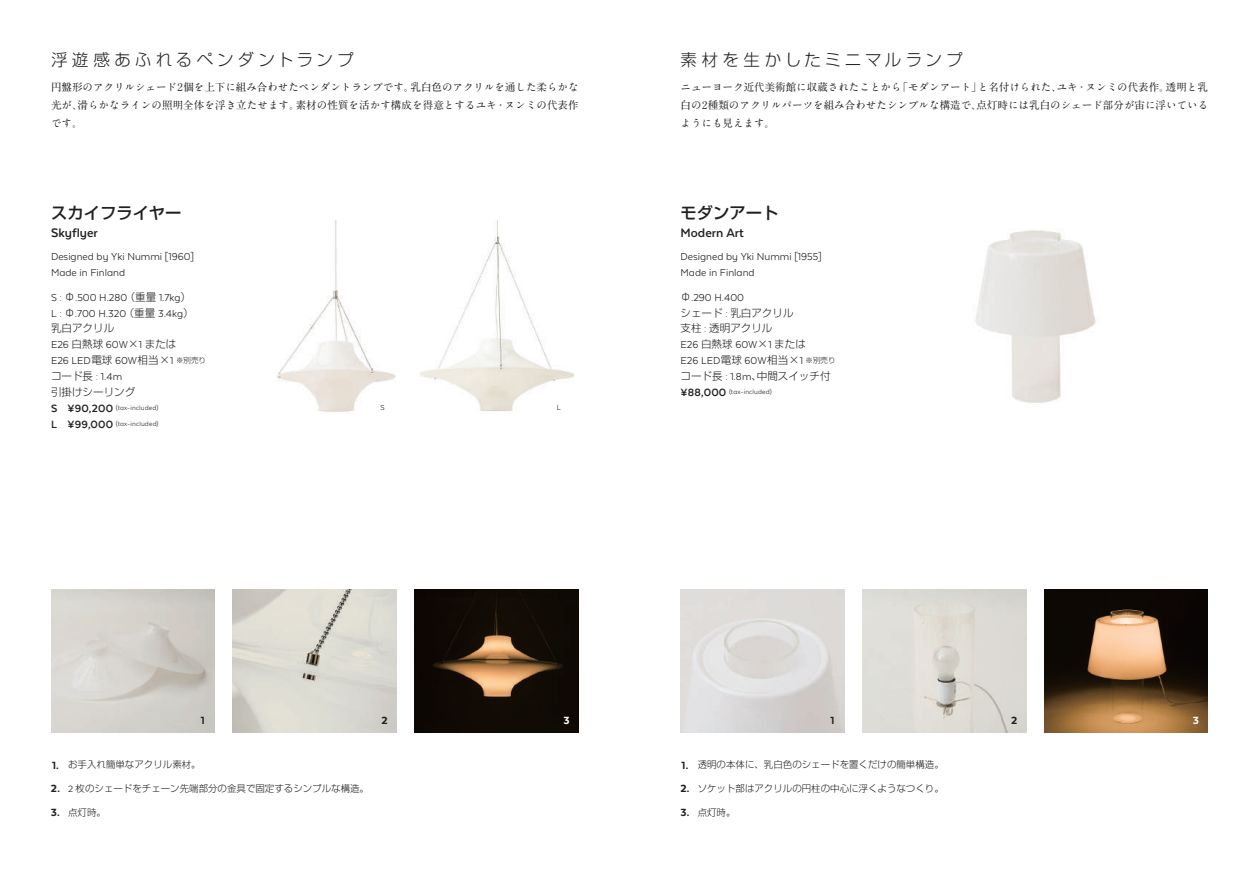
<style>
.page{position:relative;width:1259px;height:893px;background:#fff}
.page>*{position:absolute;margin:0;border:0;box-sizing:border-box;transform-origin:0 0}
.t1{font:300 16.5px "Shin Go Pro";letter-spacing:.24em;color:#231f20}
.t2{font:500 16.35px "Shin Go Pro";color:#231f20}
.t3{font:700 14.25px "Texta Alt";color:#231f20}
.t4{font:800 12px/23.5px "Texta Alt";color:#231f20;text-align:justify}
.t5{font:800 12px "Texta Alt";color:#fff}
.t6{font:11.55px/15.8px "Texta Alt";color:#231f20}
.t7{font:700 10.5px/18px "A1 Mincho Std";letter-spacing:.005em;color:#231f20;text-align:justify}
.t8{font:300 10.5px/15.8px "Shin Go Pro";color:#231f20}
.t9{font:300 9.45px "Shin Go Pro";color:#231f20}
.t10{font:8.25px "Texta Alt";color:#231f20}
.t11{font:7.5px/15.8px "Texta Alt";letter-spacing:.02em;color:#231f20}
.s1{font-family:"Shin Go Pro";font-weight:300;font-size:10.5px}
.s2{font-family:"Shin Go Pro";font-weight:300;font-size:7.5px}
.s3{font-weight:700;font-size:12.15px}
.s4{font-family:"Texta Alt";font-weight:400;font-size:11.55px}
.s5{font-family:"Texta Alt";font-weight:400;font-size:10.35px}
</style>
<div class="page">
<img style="left:233px;top:590px;width:164px;height:142px">
<img style="left:415px;top:590px;width:163px;height:142px">
<img style="left:420px;top:221px;width:155px;height:191px">
<img style="left:277px;top:221px;width:119px;height:191px">
<img style="left:680px;top:590px;width:164px;height:142px">
<img style="left:862px;top:590px;width:164px;height:142px">
<img style="left:1044px;top:590px;width:164px;height:142px">
<img style="left:975px;top:230px;width:121px;height:173px">
<h1 class="t1" style="left:51px;top:46px;width:304px">浮遊感あふれるペンダントランプ</h1>
<p class="t7" style="left:51px;top:77px;width:529px">円盤形のアクリルシェード2個を上下に組み合わせたペンダントランプです。乳白色のアクリルを通した柔らかな光が、滑らかなラインの照明全体を浮き立たせます。素材の性質を活かす構成を得意とするユキ・ヌンミの代表作です。</p>
<h2 class="t2" style="left:51px;top:199px;width:132px">スカイフライヤー</h2>
<h3 class="t3" style="left:51px;top:225px;width:48px">Skyflyer</h3>
<p class="t6" style="left:51px;top:248px;width:144px">Designed by Yki Nummi [1960]<br>Made in Finland</p>
<p class="t6" style="left:51px;top:289px;width:144px">S : <span class="s1">Φ</span>.500 H.280 <span class="s1">（重量</span> 1.7kg<span class="s1">）<br></span>L : <span class="s1">Φ</span>.700 H.320 <span class="s1">（重量</span> 3.4kg<span class="s1">）</span></p>
<p class="t8" style="left:51px;top:319px;width:65px">乳白アクリル</p>
<p class="t6" style="left:51px;top:337px;width:157px">E26 <span class="s1">白熱球</span> 60W<span class="s1">×</span>1 <span class="s1">または<br></span>E26 LED<span class="s1">電球</span> 60W<span class="s1">相当×</span>1 <span class="s2">※別売り</span><span class="s1">コード長</span> : 1.4m</p>
<p class="t8" style="left:51px;top:382px;width:86px">引掛けシーリング</p>
<p class="t11" style="left:51px;top:400px;width:109px"><span class="s3">S ¥90,200</span> (tax-included)<br><span class="s3">L ¥99,000</span> (tax-included)</p>
<p class="t10" style="left:380px;top:403px;width:6px">S</p>
<p class="t10" style="left:557px;top:403px;width:6px">L</p>
<h1 class="t1" style="left:680px;top:46px;width:284px">素材を生かしたミニマルランプ</h1>
<p class="t7" style="left:680px;top:77px;width:529px">ニューヨーク近代美術館に収蔵されたことから「モダンアート」と名付けられた、ユキ・ヌンミの代表作。透明と乳白の2種類のアクリルパーツを組み合わせたシンプルな構造で、点灯時には乳白のシェード部分が宙に浮いているようにも見えます。</p>
<h2 class="t2" style="left:680px;top:199px;width:99px">モダンアート</h2>
<h3 class="t3" style="left:680px;top:225px;width:65px">Modern Art</h3>
<p class="t6" style="left:680px;top:248px;width:143px">Designed by Yki Nummi [1955]<br>Made in Finland</p>
<p class="t6" style="left:680px;top:289px;width:65px"><span class="s1">Φ</span>.290 H.400</p>
<p class="t8" style="left:680px;top:304px;width:114px">シェード <span class="s4">:</span> 乳白アクリル支柱 <span class="s4">:</span> 透明アクリル</p>
<p class="t6" style="left:680px;top:337px;width:157px">E26 <span class="s1">白熱球</span> 60W<span class="s1">×</span>1 <span class="s1">または<br></span>E26 LED<span class="s1">電球</span> 60W<span class="s1">相当×</span>1 <span class="s2">※別売り</span></p>
<p class="t8" style="left:680px;top:367px;width:151px">コード長 <span class="s4">: 1.8m</span>、中間スイッチ付</p>
<p class="t11" style="left:680px;top:384px;width:93px"><span class="s3">¥88,000</span> (tax-included)</p>
<p class="t4" style="left:201px;top:708px;width:5px">1</p>
<p class="t4" style="left:381px;top:708px;width:8px">2</p>
<p class="t5" style="left:563px;top:714px;width:8px">3</p>
<p class="t4" style="left:830px;top:708px;width:5px">1</p>
<p class="t4" style="left:1011px;top:708px;width:8px">2</p>
<p class="t5" style="left:1193px;top:714px;width:8px">3</p>
<p class="t4" style="left:51px;top:753px;width:11px">1.<br>2.<br>3.</p>
<p class="t9" style="left:68px;top:757px;width:134px">お手入れ簡単なアクリル素材。</p>
<p class="t9" style="left:68px;top:781px;width:302px"><span class="s5">2</span> 枚のシェードをチェーン先端部分の金具で固定するシンプルな構造。</p>
<p class="t9" style="left:68px;top:804px;width:39px">点灯時。</p>
<p class="t4" style="left:680px;top:753px;width:11px">1.<br>2.<br>3.</p>
<p class="t9" style="left:697px;top:757px;width:248px">透明の本体に、乳白色のシェードを置くだけの簡単構造。</p>
<p class="t9" style="left:697px;top:781px;width:248px">ソケット部はアクリルの円柱の中心に浮くようなつくり。</p>
<p class="t9" style="left:697px;top:804px;width:39px">点灯時。</p>
</div>
